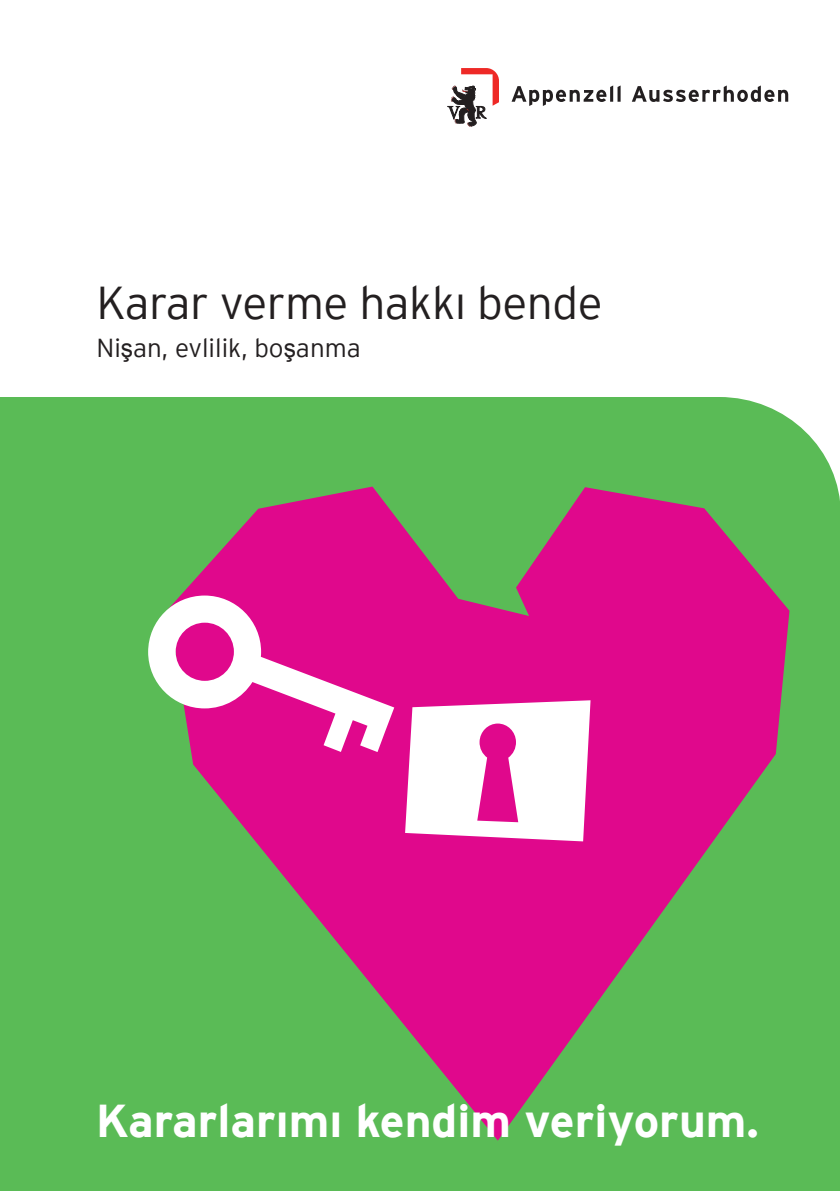
<style>
.page{position:relative;width:840px;height:1191px;background:#fff}
.page>*{position:absolute;margin:0;border:0;box-sizing:border-box;transform-origin:0 0}
.t1{font:700 46px "Interstate";color:#fff}
.t2{font:300 46px "Interstate";letter-spacing:-.01em;color:#231f20}
.t3{font:300 26px "Interstate";color:#231f20}
.s1{font-family:"Arial Narrow";font-weight:400}
</style>
<div class="page">
<svg style="left:511px;top:85px;width:109px;height:21px"></svg>
<svg style="left:631px;top:85px;width:156px;height:17px"></svg>
<svg style="left:447px;top:68px;width:51px;height:59px"></svg>
<div style="left:0;top:397px;width:839px;height:794px;background:#5abb56"></div>
<svg style="left:168px;top:486px;width:621px;height:654px;background:#a25973"></svg>
<svg style="left:148px;top:595px;width:246px;height:157px"></svg>
<svg style="left:405px;top:700px;width:185px;height:141px"></svg>
<p class="t2" style="left:96px;top:277px;width:507px">Karar verme hakkı bende</p>
<p class="t3" style="left:96px;top:333px;width:266px">Ni<span class="s1">ş</span>an, evlilik, bo<span class="s1">ş</span>anma</p>
<p class="t1" style="left:96px;top:1095px;width:664px">Kararlarımı kendim veriyorum.</p>
</div>
